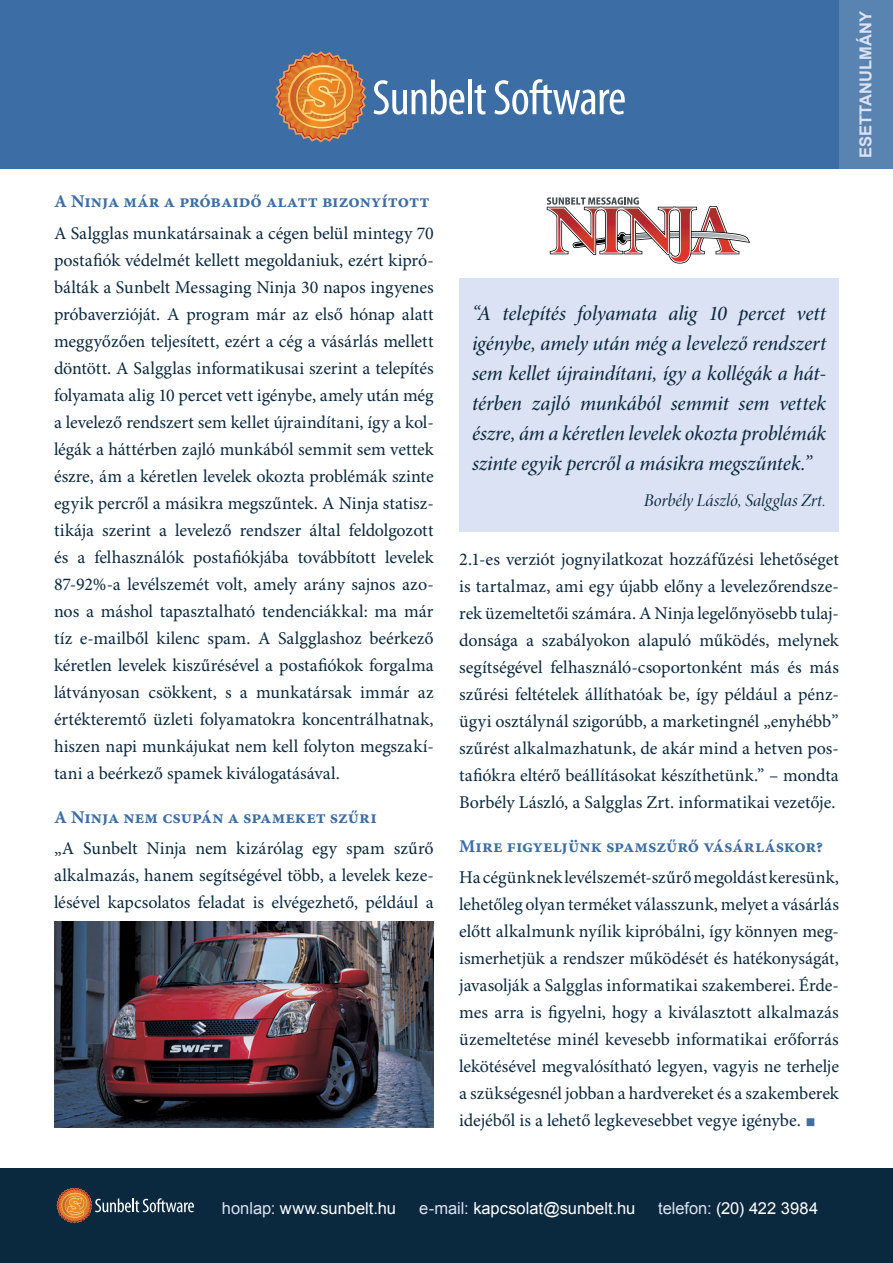
<style>
.page{position:relative;width:893px;height:1263px;background:#fff}
.page>*{position:absolute;margin:0;border:0;box-sizing:border-box;transform-origin:0 0}
.quote{font:21px/30px "Minion Pro Medium It Subh";letter-spacing:-.005em;color:#0a283e;text-align:justify}
.t1{font:18px/27px "Minion Pro";letter-spacing:-.005em;color:#0a283e;text-align:justify}
.subcaption{font:18px "Minion Pro Bold Capt";color:#3c6da4}
.quote-2{font:18px "Minion Pro It Disp";color:#0a283e}
.t2{font:16.5px "Arial";color:#fff}
.t3{font:700 16.5px "Arial";color:#dbe2f3}
.s1{font-size:27px;color:#406ea5}
.s2{color:#dbe2f3}
</style>
<div class="page">
<div style="left:839px;top:0;width:54px;height:169px;background:#5983b1"></div>
<div style="left:0;top:0;width:839px;height:169px;background:#3c6da4"></div>
<svg style="left:275px;top:51px;width:189px;height:92px"></svg>
<hr style="left:468px;top:80px;width:4px;height:34px;background:#fff">
<svg style="left:474px;top:84px;width:12px;height:31px"></svg>
<svg style="left:494px;top:79px;width:131px;height:36px"></svg>
<div style="left:0;top:1168px;width:893px;height:95px;background:#0a283e"></div>
<svg style="left:56px;top:1188px;width:138px;height:36px"></svg>
<svg style="left:547px;top:197px;width:203px;height:67px"></svg>
<div style="left:459px;top:279px;width:380px;height:253px;background:#dbe2f3"></div>
<img style="left:54px;top:922px;width:380px;height:205px">
<p class="subcaption" style="left:54px;top:191px;width:377px">A Ninja már a próbaidő alatt bizonyított</p>
<p class="t1" style="left:54px;top:220px;width:381px">A Salgglas munkatársainak a cégen belül mintegy 70 postafiók védelmét kellett megoldaniuk, ezért kipró&shy;bálták a Sunbelt Messaging Ninja 30 napos ingyenes próbaverzióját. A program már az első hónap alatt meggyőzően teljesített, ezért a cég a vásárlás mellett döntött. A Salgglas informatikusai szerint a telepítés folyamata alig 10 percet vett igénybe, amely után még a levelező rendszert sem kellet újraindítani, így a kol&shy;légák a háttérben zajló munkából semmit sem vettek észre, ám a kéretlen levelek okozta problémák szinte egyik percről a másikra megszűntek. A Ninja statisz&shy;tikája szerint a levelező rendszer által feldolgozott és a felhasználók postafiókjába továbbított levelek 87-92%-a levélszemét volt, amely arány sajnos azo&shy;nos a máshol tapasztalható tendenciákkal: ma már tíz e-mailből kilenc spam. A Salgglashoz beérkező kéretlen levelek kiszűrésével a postafiókok forgalma látványosan csökkent, s a munkatársak immár az értékteremtő üzleti folyamatokra koncentrálhatnak, hiszen napi munkájukat nem kell folyton megszakí&shy;tani a beérkező spamek kiválogatásával.</p>
<p class="subcaption" style="left:54px;top:806px;width:324px">A Ninja nem csupán a spameket szűri</p>
<p class="t1" style="left:54px;top:835px;width:381px">„A Sunbelt Ninja nem kizárólag egy spam szűrő alkalmazás, hanem segítségével több, a levelek keze&shy;lésével kapcsolatos feladat is elvégezhető, például a</p>
<p class="t3" style="left:855px;top:158px;width:149px;rotate:-90deg">ESETTANULMÁNY</p>
<p class="quote" style="left:472px;top:299px;width:356px">“A telepítés folyamata alig 10 percet vett igénybe, amely után még a levelező rendszert sem kellet újraindítani, így a kollégák a hát&shy;térben zajló munkából semmit sem vettek észre, ám a kéretlen levelek okozta problémák szinte egyik percről a másikra megszűntek.”</p>
<p class="quote-2" style="left:644px;top:489px;width:184px">Borbély László, Salgglas Zrt.</p>
<p class="t1" style="left:459px;top:546px;width:381px">2.1-es verziót jognyilatkozat hozzáfűzési lehetőséget is tartalmaz, ami egy újabb előny a levelezőrendsze&shy;rek üzemeltetői számára. A Ninja legelőnyösebb tulaj&shy;donsága a szabályokon alapuló működés, melynek segítségével felhasználó-csoportonként más és más szűrési feltételek állíthatóak be, így például a pénz&shy;ügyi osztálynál szigorúbb, a marketingnél „enyhébb” szűrést alkalmazhatunk, de akár mind a hetven pos&shy;tafiókra eltérő beállításokat készíthetünk.” – mondta Borbély László, a Salgglas Zrt. informatikai vezetője.</p>
<p class="subcaption" style="left:459px;top:835px;width:366px">Mire figyeljünk spamszűrő vásárláskor?</p>
<p class="t1" style="left:459px;top:864px;width:381px">Ha cégünknek levélszemét-szűrő megoldást keresünk, lehetőleg olyan terméket válasszunk, melyet a vásárlás előtt alkalmunk nyílik kipróbálni, így könnyen meg&shy;ismerhetjük a rendszer működését és hatékonyságát, javasolják a Salgglas informatikai szakemberei. Érde&shy;mes arra is figyelni, hogy a kiválasztott alkalmazás üzemeltetése minél kevesebb informatikai erőforrás lekötésével megvalósítható legyen, vagyis ne terhelje a szükségesnél jobban a hardvereket és a szakemberek idejéből is a lehető legkevesebbet vegye igénybe. <span class="s1">■</span></p>
<p class="t2" style="left:222px;top:1197px;width:176px"><span class="s2">honlap:</span> www.sunbelt.hu</p>
<p class="t2" style="left:419px;top:1197px;width:218px"><span class="s2">e-mail:</span> kapcsolat@sunbelt.hu</p>
<p class="t2" style="left:658px;top:1197px;width:162px"><span class="s2">telefon:</span> (20) 422 3984</p>
</div>
